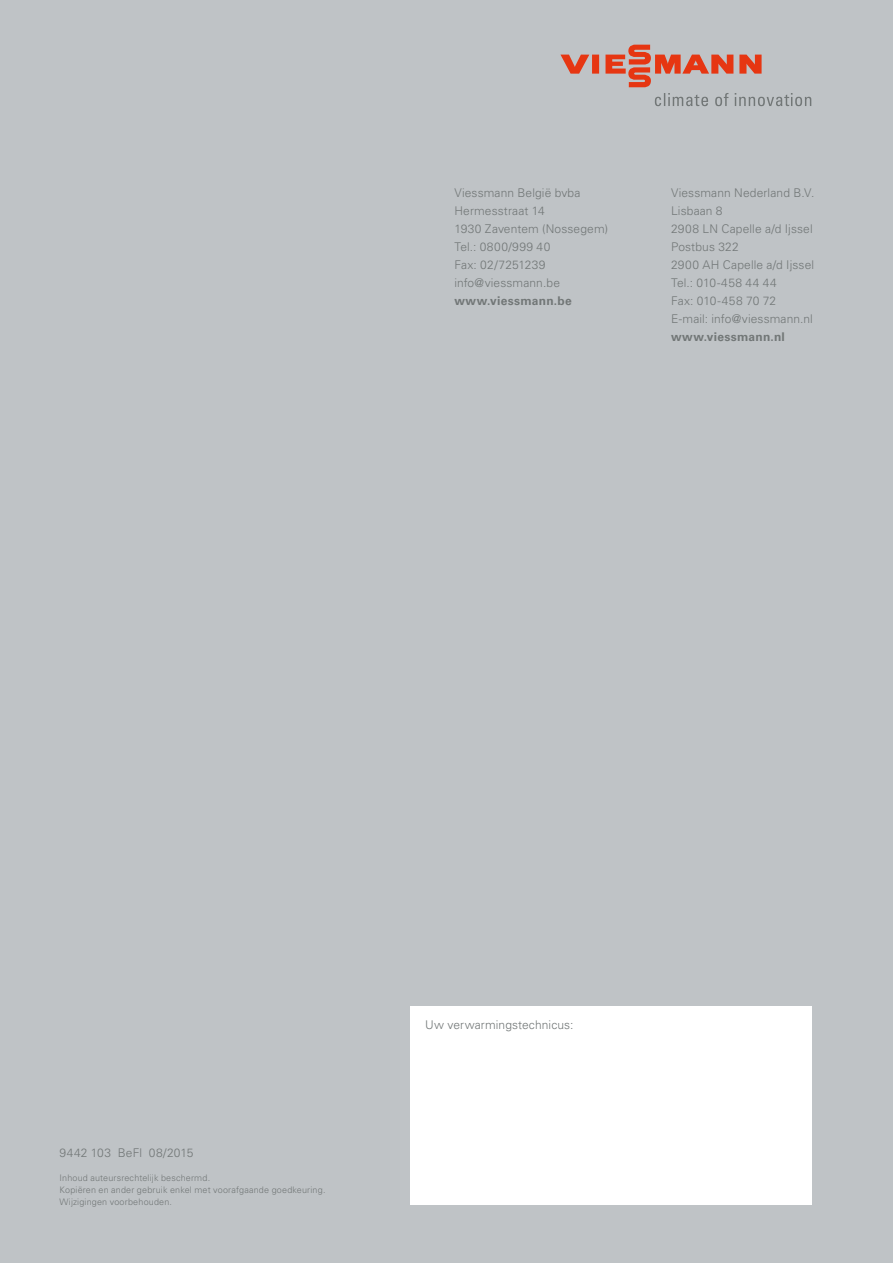
<style>
.page{position:relative;width:893px;height:1263px;background:#bfc3c6}
.page>*{position:absolute;margin:0;border:0;box-sizing:border-box;transform-origin:0 0}
.t1{font:300 12px/18px "Univers LT Std";letter-spacing:.01em;color:#727777}
.t2{font:700 12px "Univers LT Std";letter-spacing:.025em;color:#727777}
.t3{font:300 9px/12px "Univers LT Std";letter-spacing:.02em;color:#727777}
</style>
<div class="page">
<div style="left:411px;top:1007px;width:401px;height:198px;background:#fff"></div>
<svg style="left:560px;top:45px;width:251px;height:61px"></svg>
<p class="t1" style="left:454px;top:183px;width:155px">Viessmann België bvba<br>Hermesstraat 14<br>1930 Zaventem (Nossegem)<br>Tel.: 0800/999 40<br>Fax: 02/7251239 info@viessmann.be</p>
<p class="t2" style="left:454px;top:293px;width:119px">www.viessmann.be</p>
<p class="t1" style="left:671px;top:183px;width:145px">Viessmann Nederland B.V.<br>Lisbaan 8<br>2908 LN Capelle a/d Ijssel<br>Postbus 322<br>2900 AH Capelle a/d Ijssel<br>Tel.: 010-458 44 44<br>Fax: 010-458 70 72<br>E-mail: info@viessmann.nl</p>
<p class="t2" style="left:671px;top:329px;width:115px">www.viessmann.nl</p>
<p class="t1" style="left:60px;top:1143px;width:136px">9442 103 BeFl 08/2015</p>
<p class="t3" style="left:60px;top:1171px;width:267px">Inhoud auteursrechtelijk beschermd.<br>Kopiëren en ander gebruik enkel met voorafgaande goedkeuring.<br>Wijzigingen voorbehouden.</p>
<p class="t1" style="left:425px;top:1016px;width:150px">Uw verwarmingstechnicus:</p>
</div>
